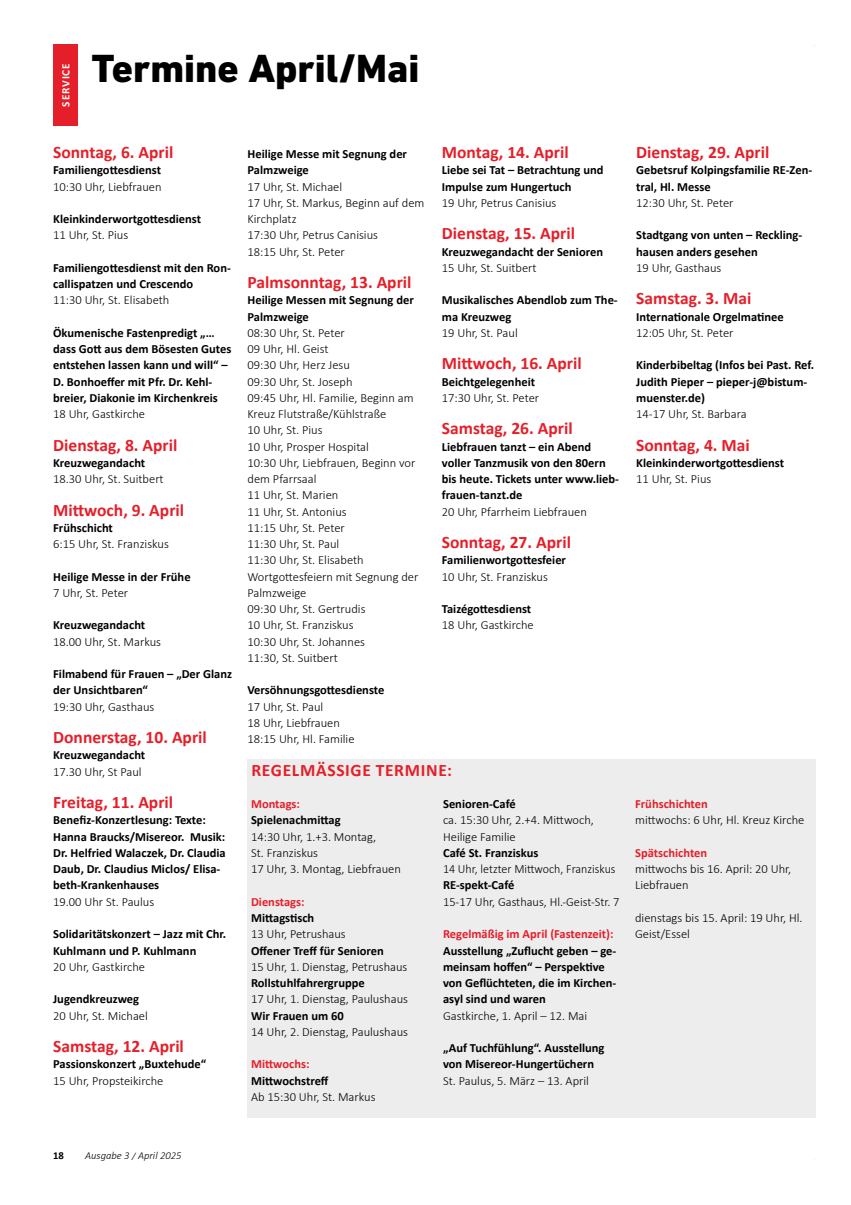
<style>
.page{position:relative;width:851px;height:1205px;background:#fff}
.page>*{position:absolute;margin:0;border:0;box-sizing:border-box;transform-origin:0 0}
.t1{font:800 40px "DIN Next LT Pro";color:#000}
.t2{font:700 17.5px "Calibri";color:#e51f29}
.t3{font:700 17.5px "Calibri";letter-spacing:.04em;color:#e51f29}
.t4{font:700 12.5px/16.2px "Calibri";color:#000}
.t5{font:300 12.5px/16.2px "Calibri";color:#000}
.t6{font:700 12.5px "Calibri";color:#e51f29}
.t7{font:300 12.5px "Calibri";color:#000;scale:.96 1}
.t8{font:700 11.25px "Calibri";letter-spacing:.08em;color:#fff}
.t9{font:italic 300 10.62px "Calibri";color:#000}
.t10{font:700 10.62px "Calibri";color:#000}
</style>
<div class="page">
<div style="left:247px;top:759px;width:568px;height:358px;background:#ededed"></div>
<div style="left:53px;top:44px;width:25px;height:82px;background:#e51f29"></div>
<p class="t8" style="left:58px;top:107px;width:45px;rotate:-90deg">SERVICE</p>
<h1 class="t1" style="left:92px;top:45px;width:329px">Termine April/Mai</h1>
<h2 class="t2" style="left:53px;top:140px;width:122px">Sonntag, 6. April</h2>
<p class="t4" style="left:53px;top:162px;width:109px">Familiengottesdienst</p>
<p class="t5" style="left:53px;top:178px;width:110px">10:30 Uhr, Liebfrauen</p>
<p class="t4" style="left:53px;top:211px;width:149px">Kleinkinderwortgottesdienst</p>
<p class="t5" style="left:53px;top:227px;width:77px">11 Uhr, St. Pius</p>
<p class="t4" style="left:53px;top:259px;width:179px">Familiengottesdienst mit den Ron&shy;callispatzen und Crescendo</p>
<p class="t5" style="left:53px;top:292px;width:118px">11:30 Uhr, St. Elisabeth</p>
<p class="t4" style="left:53px;top:324px;width:180px">Ökumenische Fastenpredigt „… dass Gott aus dem Bösesten Gutes entstehen lassen kann und will“ –<br>D. Bonhoeffer mit Pfr. Dr. Kehl&shy;breier, Diakonie im Kirchenkreis</p>
<p class="t5" style="left:53px;top:406px;width:93px">18 Uhr, Gastkirche</p>
<h2 class="t2" style="left:53px;top:432px;width:126px">Dienstag, 8. April</h2>
<p class="t4" style="left:53px;top:454px;width:94px">Kreuzwegandacht</p>
<p class="t5" style="left:53px;top:471px;width:112px">18.30 Uhr, St. Suitbert</p>
<h2 class="t2" style="left:53px;top:497px;width:132px">Mittwoch, 9. April</h2>
<p class="t4" style="left:53px;top:519px;width:61px">Frühschicht</p>
<p class="t5" style="left:53px;top:536px;width:117px">6:15 Uhr, St. Franziskus</p>
<p class="t4" style="left:53px;top:568px;width:139px">Heilige Messe in der Frühe</p>
<p class="t5" style="left:53px;top:584px;width:76px">7 Uhr, St. Peter</p>
<p class="t4" style="left:53px;top:617px;width:94px">Kreuzwegandacht</p>
<p class="t5" style="left:53px;top:633px;width:109px">18.00 Uhr, St. Markus</p>
<p class="t4" style="left:53px;top:666px;width:180px">Filmabend für Frauen – „Der Glanz der Unsichtbaren“</p>
<p class="t5" style="left:53px;top:698px;width:103px">19:30 Uhr, Gasthaus</p>
<h2 class="t2" style="left:53px;top:725px;width:155px">Donnerstag, 10. April</h2>
<p class="t4" style="left:53px;top:747px;width:94px">Kreuzwegandacht</p>
<p class="t5" style="left:53px;top:763px;width:90px">17.30 Uhr, St Paul</p>
<h2 class="t2" style="left:53px;top:790px;width:121px">Freitag, 11. April</h2>
<p class="t4" style="left:53px;top:812px;width:174px">Benefiz-Konzertlesung: Texte:<br>Hanna Braucks/Misereor. Musik:<br>Dr. Helfried Walaczek, Dr. Claudia<br>Daub, Dr. Claudius Miclos/ Elisa&shy;beth-Krankenhauses</p>
<p class="t5" style="left:53px;top:893px;width:103px">19.00 Uhr St. Paulus</p>
<p class="t4" style="left:53px;top:926px;width:174px">Solidaritätskonzert – Jazz mit Chr.<br>Kuhlmann und P. Kuhlmann</p>
<p class="t5" style="left:53px;top:958px;width:93px">20 Uhr, Gastkirche</p>
<p class="t4" style="left:53px;top:991px;width:87px">Jugendkreuzweg</p>
<p class="t5" style="left:53px;top:1007px;width:96px">20 Uhr, St. Michael</p>
<h2 class="t2" style="left:53px;top:1034px;width:132px">Samstag, 12. April</h2>
<p class="t4" style="left:53px;top:1056px;width:154px">Passionskonzert „Buxtehude“</p>
<p class="t5" style="left:53px;top:1072px;width:112px">15 Uhr, Propsteikirche</p>
<p class="t4" style="left:247px;top:146px;width:161px">Heilige Messe mit Segnung der<br>Palmzweige</p>
<p class="t5" style="left:247px;top:178px;width:178px">17 Uhr, St. Michael<br>17 Uhr, St. Markus, Beginn auf dem<br>Kirchplatz<br>17:30 Uhr, Petrus Canisius<br>18:15 Uhr, St. Peter</p>
<h2 class="t2" style="left:247px;top:270px;width:165px">Palmsonntag, 13. April</h2>
<p class="t4" style="left:247px;top:292px;width:168px">Heilige Messen mit Segnung der<br>Palmzweige</p>
<p class="t5" style="left:247px;top:324px;width:172px">08:30 Uhr, St. Peter<br>09 Uhr, Hl. Geist<br>09:30 Uhr, Herz Jesu<br>09:30 Uhr, St. Joseph<br>09:45 Uhr, Hl. Familie, Beginn am<br>Kreuz Flutstraße/Kühlstraße<br>10 Uhr, St. Pius<br>10 Uhr, Prosper Hospital<br>10:30 Uhr, Liebfrauen, Beginn vor dem Pfarrsaal<br>11 Uhr, St. Marien<br>11 Uhr, St. Antonius<br>11:15 Uhr, St. Peter<br>11:30 Uhr, St. Paul<br>11:30 Uhr, St. Elisabeth<br>Wortgottesfeiern mit Segnung der<br>Palmzweige<br>09:30 Uhr, St. Gertrudis<br>10 Uhr, St. Franziskus<br>10:30 Uhr, St. Johannes<br>11:30, St. Suitbert</p>
<p class="t4" style="left:247px;top:682px;width:138px">Versöhnungsgottesdienste</p>
<p class="t5" style="left:247px;top:698px;width:108px">17 Uhr, St. Paul<br>18 Uhr, Liebfrauen<br>18:15 Uhr, Hl. Familie</p>
<h2 class="t2" style="left:442px;top:140px;width:128px">Montag, 14. April</h2>
<p class="t4" style="left:442px;top:162px;width:163px">Liebe sei Tat – Betrachtung und<br>Impulse zum Hungertuch</p>
<p class="t5" style="left:442px;top:194px;width:116px">19 Uhr, Petrus Canisius</p>
<h2 class="t2" style="left:442px;top:221px;width:135px">Dienstag, 15. April</h2>
<p class="t4" style="left:442px;top:243px;width:163px">Kreuzwegandacht der Senioren</p>
<p class="t5" style="left:442px;top:259px;width:96px">15 Uhr, St. Suitbert</p>
<p class="t4" style="left:442px;top:292px;width:177px">Musikalisches Abendlob zum The&shy;ma Kreuzweg</p>
<p class="t5" style="left:442px;top:324px;width:77px">19 Uhr, St. Paul</p>
<h2 class="t2" style="left:442px;top:351px;width:141px">Mittwoch, 16. April</h2>
<p class="t4" style="left:442px;top:373px;width:95px">Beichtgelegenheit</p>
<p class="t5" style="left:442px;top:389px;width:99px">17:30 Uhr, St. Peter</p>
<h2 class="t2" style="left:442px;top:416px;width:132px">Samstag, 26. April</h2>
<p class="t4" style="left:442px;top:438px;width:179px">Liebfrauen tanzt – ein Abend voller Tanzmusik von den 80ern bis heute. Tickets unter www.lieb&shy;frauen-tanzt.de</p>
<p class="t5" style="left:442px;top:503px;width:146px">20 Uhr, Pfarrheim Liebfrauen</p>
<h2 class="t2" style="left:442px;top:530px;width:131px">Sonntag, 27. April</h2>
<p class="t4" style="left:442px;top:552px;width:126px">Familienwortgottesfeier</p>
<p class="t5" style="left:442px;top:568px;width:108px">10 Uhr, St. Franziskus</p>
<p class="t4" style="left:442px;top:601px;width:91px">Taizégottesdienst</p>
<p class="t5" style="left:442px;top:617px;width:93px">18 Uhr, Gastkirche</p>
<h2 class="t3" style="left:251px;top:757px;width:202px">REGELMÄSSIGE TERMINE:</h2>
<p class="t6" style="left:251px;top:795px;width:50px">Montags:</p>
<p class="t4" style="left:251px;top:812px;width:91px">Spielenachmittag</p>
<p class="t5" style="left:251px;top:828px;width:151px">14:30 Uhr, 1.+3. Montag,<br>St. Franziskus<br>17 Uhr, 3. Montag, Liebfrauen</p>
<p class="t6" style="left:251px;top:893px;width:55px">Dienstags:</p>
<p class="t4" style="left:251px;top:909px;width:65px">Mittagstisch</p>
<p class="t5" style="left:251px;top:926px;width:96px">13 Uhr, Petrushaus</p>
<p class="t4" style="left:251px;top:942px;width:134px">Offener Treff für Senioren</p>
<p class="t5" style="left:251px;top:958px;width:158px">15 Uhr, 1. Dienstag, Petrushaus</p>
<p class="t4" style="left:251px;top:974px;width:115px">Rollstuhlfahrergruppe</p>
<p class="t5" style="left:251px;top:991px;width:158px">17 Uhr, 1. Dienstag, Paulushaus</p>
<p class="t4" style="left:251px;top:1007px;width:94px">Wir Frauen um 60</p>
<p class="t5" style="left:251px;top:1023px;width:158px">14 Uhr, 2. Dienstag, Paulushaus</p>
<p class="t6" style="left:251px;top:1055px;width:60px">Mittwochs:</p>
<p class="t4" style="left:251px;top:1072px;width:79px">Mittwochstreff</p>
<p class="t5" style="left:251px;top:1088px;width:126px">Ab 15:30 Uhr, St. Markus</p>
<p class="t4" style="left:443px;top:796px;width:74px">Senioren-Café</p>
<p class="t5" style="left:443px;top:812px;width:152px">ca. 15:30 Uhr, 2.+4. Mittwoch,<br>Heilige Familie</p>
<p class="t4" style="left:443px;top:844px;width:97px">Café St. Franziskus</p>
<p class="t7" style="left:443px;top:861px;width:181px">14 Uhr, letzter Mittwoch, Franziskus</p>
<p class="t4" style="left:443px;top:877px;width:73px">RE-spekt-Café</p>
<p class="t5" style="left:443px;top:893px;width:178px">15-17 Uhr, Gasthaus, Hl.-Geist-Str. 7</p>
<p class="t6" style="left:443px;top:925px;width:172px">Regelmäßig im April (Fastenzeit):</p>
<p class="t4" style="left:443px;top:942px;width:175px">Ausstellung „Zuflucht geben – ge&shy;meinsam hoffen“ – Perspektive von Geflüchteten, die im Kirchen&shy;asyl sind und waren</p>
<p class="t5" style="left:443px;top:1007px;width:146px">Gastkirche, 1. April – 12. Mai</p>
<p class="t4" style="left:443px;top:1039px;width:163px">„Auf Tuchfühlung“. Ausstellung von Misereor-Hungertüchern</p>
<p class="t5" style="left:443px;top:1072px;width:147px">St. Paulus, 5. März – 13. April</p>
<h2 class="t2" style="left:636px;top:140px;width:135px">Dienstag, 29. April</h2>
<p class="t4" style="left:636px;top:162px;width:177px">Gebetsruf Kolpingsfamilie RE-Zen&shy;tral, Hl. Messe</p>
<p class="t5" style="left:636px;top:194px;width:99px">12:30 Uhr, St. Peter</p>
<p class="t4" style="left:636px;top:227px;width:168px">Stadtgang von unten – Reckling&shy;hausen anders gesehen</p>
<p class="t5" style="left:636px;top:259px;width:87px">19 Uhr, Gasthaus</p>
<h2 class="t2" style="left:636px;top:286px;width:117px">Samstag. 3. Mai</h2>
<p class="t4" style="left:636px;top:308px;width:149px">Internationale Orgelmatinee</p>
<p class="t5" style="left:636px;top:324px;width:99px">12:05 Uhr, St. Peter</p>
<p class="t4" style="left:636px;top:357px;width:179px">Kinderbibeltag (Infos bei Past. Ref.<br>Judith Pieper – pieper-j@bistum&shy;muenster.de)</p>
<p class="t5" style="left:636px;top:406px;width:112px">14-17 Uhr, St. Barbara</p>
<h2 class="t2" style="left:636px;top:432px;width:115px">Sonntag, 4. Mai</h2>
<p class="t4" style="left:636px;top:454px;width:149px">Kleinkinderwortgottesdienst</p>
<p class="t5" style="left:636px;top:471px;width:77px">11 Uhr, St. Pius</p>
<p class="t6" style="left:635px;top:795px;width:74px">Frühschichten</p>
<p class="t5" style="left:635px;top:812px;width:171px">mittwochs: 6 Uhr, Hl. Kreuz Kirche</p>
<p class="t6" style="left:635px;top:844px;width:74px">Spätschichten</p>
<p class="t5" style="left:635px;top:861px;width:158px">mittwochs bis 16. April: 20 Uhr,<br>Liebfrauen</p>
<p class="t5" style="left:635px;top:909px;width:169px">dienstags bis 15. April: 19 Uhr, Hl.<br>Geist/Essel</p>
<p class="t10" style="left:53px;top:1148px;width:12px">18</p>
<p class="t9" style="left:85px;top:1149px;width:98px">Ausgabe 3 / April 2025</p>
</div>
